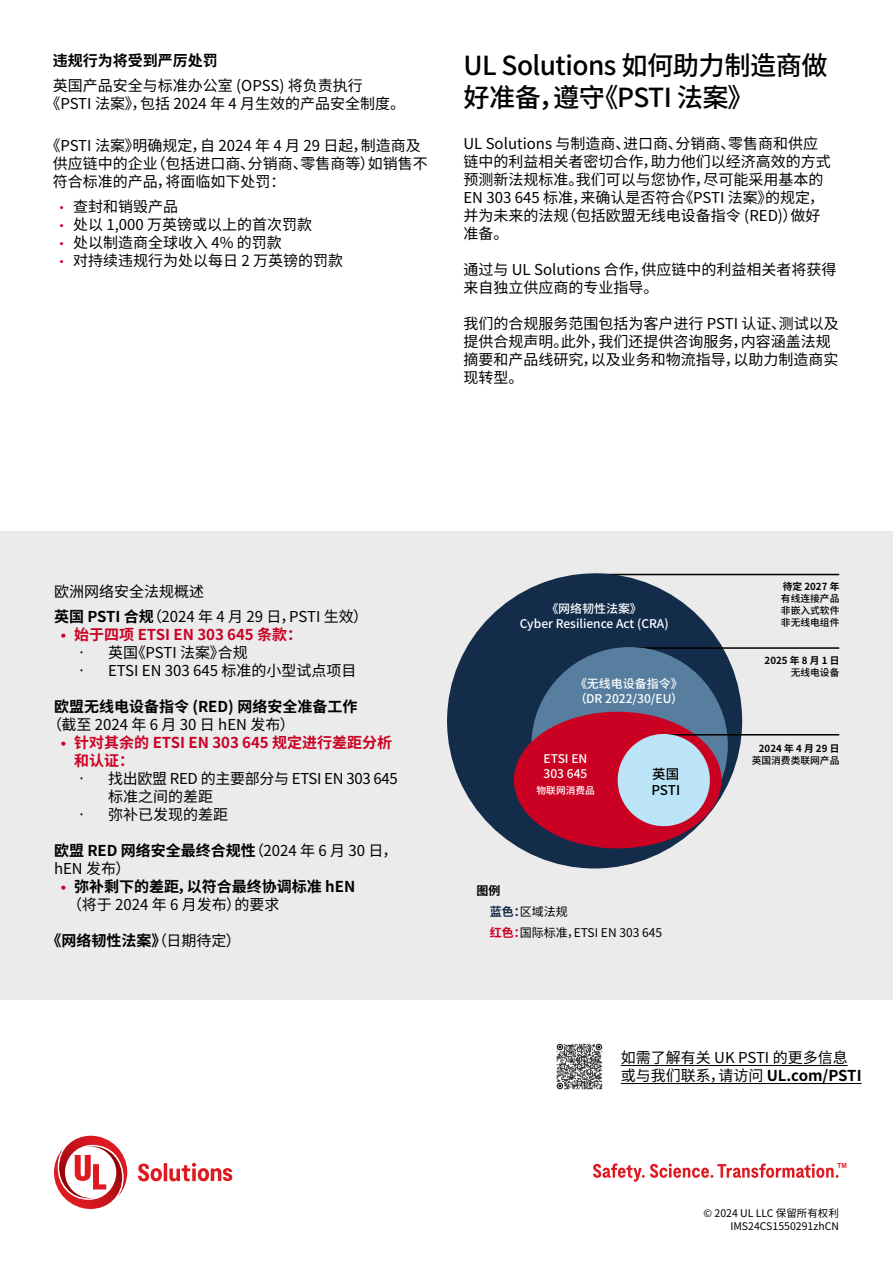
<style>
.page{position:relative;width:893px;height:1263px;background:#fff}
.page>*{position:absolute;margin:0;border:0;box-sizing:border-box;transform-origin:0 0}
.Subhead_18pt_Medium{font:500 26.25px/32.4px "Noto Sans CJ Ksc";letter-spacing:-.02em;color:#000}
.Body_copy_Regular_10pt{font:15px/18px "Noto Sans CJ Ksc";color:#000}
.Body_copy_Regular_10pt-2{font:700 15px/18px "Noto Sans CJ Ksc";color:#000}
.t1{font:700 15px/18px "Noto Sans CJ Ksc";color:#ca0123}
.Body_copy_Regular_10pt-3{font:15px/18px "Noto Sans CJ Ksc";letter-spacing:-.02em;color:#000}
.Body_header_Bold_10pt{font:700 15px "Noto Sans CJ Ksc";color:#000}
.Body_header_Bold_10pt-2{font:15px "Noto Sans CJ Ksc";color:#000}
.Body_copy_Regular_10pt-4{font:500 13.5px/16.2px "Noto Sans CJ Ksc";letter-spacing:-.005em;color:#000}
.Body_copy_Regular_10pt-5{font:500 12px/15px "Noto Sans CJ Ksc";color:#fff}
.Body_copy_Regular_10pt-6{font:12px "Noto Sans CJ Ksc";color:#000}
.Body_copy_Regular_10pt-7{font:700 12px "Noto Sans CJ Ksc";color:#000}
.Legal_Condensed_Regular_7pt_right_aligne{font:10.5px "Noto Sans CJ Ksc";color:#000}
.Body_copy_Regular_10pt-8{font:500 9.75px "Noto Sans CJ Ksc";color:#000}
.Body_copy_Regular_10pt-9{font:700 9.75px "Noto Sans CJ Ksc";color:#000}
.Body_copy_Regular_10pt-10{font:500 9.75px "Noto Sans CJ Ksc";color:#fff}
.s1{font-family:"UL Moderat";color:#ca0123}
.s2{font-weight:700}
.s3{font-family:"UL Moderat"}
.s4{font-weight:400}
.s5{font-weight:700;color:#122c49}
.s6{font-weight:700;color:#ca0123}
</style>
<div class="page">
<div style="left:0;top:531px;width:893px;height:469px;background:#ebebec"></div>
<svg style="left:54px;top:1136px;width:178px;height:73px"></svg>
<svg style="left:593px;top:1163px;width:253px;height:19px"></svg>
<hr style="left:595px;top:574px;width:244px;height:1px;background:#000">
<div style="left:447px;top:573px;width:295px;height:295px;background:#122c49;border-radius:50%"></div>
<hr style="left:630px;top:647px;width:209px;height:2px;background:#000">
<div style="left:531px;top:647px;width:197px;height:196px;background:#577e9e;border-radius:50%"></div>
<div style="left:514px;top:712px;width:207px;height:136px;background:#ca0123;border-radius:50%"></div>
<hr style="left:664px;top:734px;width:175px;height:1px;background:#000">
<div style="left:618px;top:734px;width:92px;height:92px;background:#bce4f7;border-radius:50%"></div>
<hr style="left:621px;top:1065px;width:227px;height:1px;background:#000">
<hr style="left:621px;top:1083px;width:241px;height:1px;background:#000">
<img style="left:556px;top:1043px;width:47px;height:47px">
<p class="Body_header_Bold_10pt" style="left:53px;top:52px;width:167px">违规行为将受到严厉处罚</p>
<p class="Body_copy_Regular_10pt" style="left:46px;top:77px;width:361px;text-indent:7px">英国产品安全与标准办公室 (OPSS) 将负责执行《PSTI 法案》，包括 2024 年 4 月生效的产品安全制度。</p>
<p class="Body_copy_Regular_10pt" style="left:53px;top:137px;width:377px;text-indent:-7px">《PSTI 法案》明确规定，自 2024 年 4 月 29 日起，制造商及供应链中的企业（包括进口商、分销商、零售商等）如销售不符合标准的产品，将面临如下处罚：</p>
<p class="Body_copy_Regular_10pt" style="left:60px;top:198px;width:120px"><span class="s1">•</span> 查封和销毁产品</p>
<p class="Body_copy_Regular_10pt" style="left:60px;top:216px;width:254px"><span class="s1">•</span> 处以 1,000 万英镑或以上的首次罚款</p>
<p class="Body_copy_Regular_10pt" style="left:60px;top:234px;width:224px"><span class="s1">•</span> 处以制造商全球收入 4% 的罚款</p>
<p class="Body_copy_Regular_10pt" style="left:60px;top:252px;width:285px"><span class="s1">•</span> 对持续违规行为处以每日 2 万英镑的罚款</p>
<p class="Subhead_18pt_Medium" style="left:463px;top:50px;width:366px">UL Solutions 如何助力制造商做好准备，遵守《PSTI 法案》</p>
<p class="Body_copy_Regular_10pt" style="left:463px;top:135px;width:369px">UL Solutions 与制造商、进口商、分销商、零售商和供应链中的利益相关者密切合作，助力他们以经济高效的方式预测新法规标准。我们可以与您协作，尽可能采用基本的<br>EN 303 645 标准，来确认是否符合《PSTI 法案》的规定，并为未来的法规（包括欧盟无线电设备指令 (RED)）做好准备。</p>
<p class="Body_copy_Regular_10pt" style="left:463px;top:261px;width:375px">通过与 UL Solutions 合作，供应链中的利益相关者将获得来自独立供应商的专业指导。</p>
<p class="Body_copy_Regular_10pt" style="left:463px;top:315px;width:377px">我们的合规服务范围包括为客户进行 PSTI 认证、测试以及提供合规声明。此外，我们还提供咨询服务，内容涵盖法规摘要和产品线研究，以及业务和物流指导，以助力制造商实现转型。</p>
<p class="Body_header_Bold_10pt-2" style="left:54px;top:583px;width:151px">欧洲网络安全法规概述</p>
<p class="Body_copy_Regular_10pt" style="left:54px;top:607px;width:316px"><span class="s2">英国 PSTI 合规</span>（2024 年 4 月 29 日，PSTI 生效）</p>
<p class="t1" style="left:61px;top:625px;width:243px"><span class="s3">•</span> 始于四项 ETSI EN 303 645 条款：</p>
<p class="Body_copy_Regular_10pt" style="left:74px;top:643px;width:175px">• 英国《PSTI 法案》合规</p>
<p class="Body_copy_Regular_10pt" style="left:74px;top:661px;width:284px">• ETSI EN 303 645 标准的小型试点项目</p>
<p class="Body_copy_Regular_10pt-2" style="left:47px;top:697px;width:312px;text-indent:7px">欧盟无线电设备指令 (RED) 网络安全准备工作<span class="s4">（截至 2024 年 6 月 30 日 hEN 发布）</span></p>
<p class="t1" style="left:74px;top:733px;width:319px;text-indent:-14px"><span class="s3">•</span> 针对其余的 ETSI EN 303 645 规定进行差距分析和认证：</p>
<p class="Body_copy_Regular_10pt-3" style="left:108px;top:769px;width:291px;text-indent:-34px">• 找出欧盟 RED 的主要部分与 ETSI EN 303 645标准之间的差距</p>
<p class="Body_copy_Regular_10pt" style="left:74px;top:805px;width:155px">• 弥补已发现的差距</p>
<p class="Body_copy_Regular_10pt" style="left:54px;top:841px;width:345px"><span class="s2">欧盟 RED 网络安全最终合规性</span>（2024 年 6 月 30 日，hEN 发布）</p>
<p class="Body_copy_Regular_10pt-2" style="left:67px;top:877px;width:289px;text-indent:-7px"><span class="s1">•</span> 弥补剩下的差距，以符合最终协调标准 hEN<span class="s4">（将于 2024 年 6 月发布）的要求</span></p>
<p class="Body_copy_Regular_10pt-2" style="left:47px;top:931px;width:196px">《网络韧性法案》<span class="s4">（日期待定）</span></p>
<p class="Body_copy_Regular_10pt-5" style="left:546px;top:601px;width:97px">《网络韧性法案》</p>
<p class="Body_copy_Regular_10pt-5" style="left:520px;top:616px;width:150px">Cyber Resilience Act (CRA)</p>
<p class="Body_copy_Regular_10pt-5" style="left:575px;top:677px;width:110px">《无线电设备指令》（DR 2022/30/EU）</p>
<p class="Body_copy_Regular_10pt-5" style="left:544px;top:751px;width:45px">ETSI EN<br>303 645</p>
<p class="Body_copy_Regular_10pt-10" style="left:537px;top:785px;width:60px">物联网消费品</p>
<p class="Body_copy_Regular_10pt-4" style="left:651px;top:766px;width:30px">英国<br>PSTI</p>
<p class="Body_copy_Regular_10pt-7" style="left:476px;top:883px;width:25px">图例</p>
<p class="Body_copy_Regular_10pt-6" style="left:490px;top:904px;width:79px"><span class="s5">蓝色：</span>区域法规</p>
<p class="Body_copy_Regular_10pt-6" style="left:490px;top:926px;width:174px"><span class="s6">红色：</span>国际标准，ETSI EN 303 645</p>
<p class="Body_copy_Regular_10pt-9" style="left:783px;top:581px;width:58px">待定 2027 年</p>
<p class="Body_copy_Regular_10pt-8" style="left:781px;top:593px;width:60px">有线连接产品</p>
<p class="Body_copy_Regular_10pt-8" style="left:781px;top:605px;width:60px">非嵌入式软件</p>
<p class="Body_copy_Regular_10pt-8" style="left:781px;top:617px;width:60px">非无线电组件</p>
<p class="Body_copy_Regular_10pt-9" style="left:765px;top:655px;width:76px">2025 年 8 月 1 日</p>
<p class="Body_copy_Regular_10pt-8" style="left:791px;top:667px;width:50px">无线电设备</p>
<p class="Body_copy_Regular_10pt-9" style="left:759px;top:743px;width:82px">2024 年 4 月 29 日</p>
<p class="Body_copy_Regular_10pt-8" style="left:752px;top:755px;width:89px">英国消费类联网产品</p>
<p class="Body_copy_Regular_10pt" style="left:621px;top:1049px;width:228px">如需了解有关 UK PSTI 的更多信息</p>
<p class="Body_copy_Regular_10pt-2" style="left:621px;top:1067px;width:242px"><span class="s4">或与我们联系，请访问</span> UL.com/PSTI</p>
<p class="Legal_Condensed_Regular_7pt_right_aligne" style="left:703px;top:1207px;width:137px">© 2024 UL LLC 保留所有权利</p>
<p class="Legal_Condensed_Regular_7pt_right_aligne" style="left:730px;top:1220px;width:110px">IMS24CS1550291zhCN</p>
</div>
